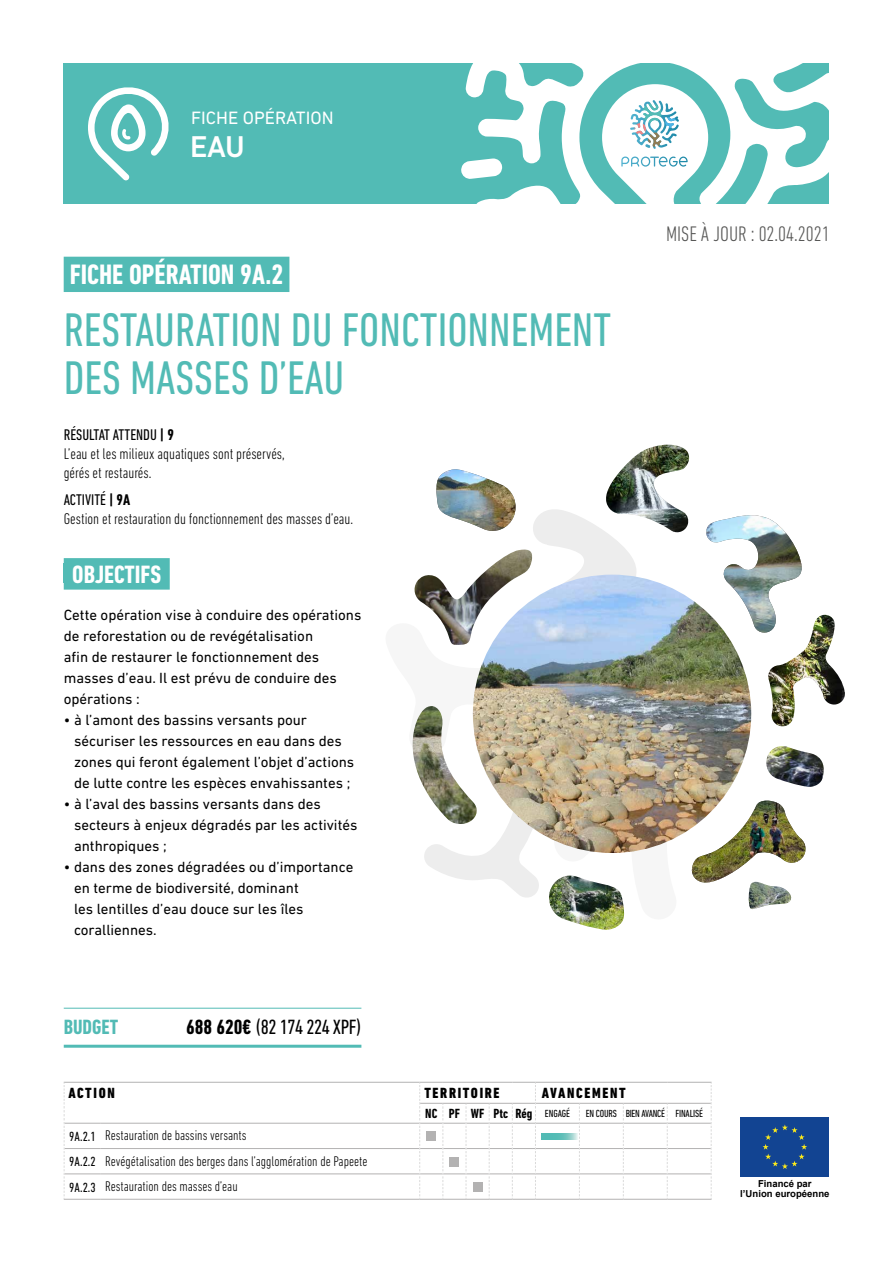
<style>
.page{position:relative;width:893px;height:1263px;background:#fff}
.page>*{position:absolute;margin:0;border:0;box-sizing:border-box;transform-origin:0 0}
.t1{font:condensed 48px/48px "DIN Next LT Pro";color:#52bbb5}
.t2{font:500 30.6px "DIN Next LT Pro";color:#fff}
.t3{font:700 condensed 28.65px "DIN Next LT Pro";color:#fff}
.t4{font:700 condensed 25.5px "DIN Next LT Pro";color:#fff}
.t5{font:300 condensed 21.45px "DIN Next LT Pro";color:#575756}
.t6{font:condensed 21px "DIN Next LT Pro";letter-spacing:-.02em;color:#000}
.t7{font:700 condensed 21px "DIN Next LT Pro";color:#52bbb5}
.t8{font:18.15px "DIN Next LT Pro";color:#fff}
.t9{font:300 condensed 15.75px/18.9px "DIN Next LT Pro";color:#000}
.t10{font:15px/21px "DIN Next LT Pro";color:#000}
.t11{font:800 condensed 15px "DIN Next LT Pro";letter-spacing:.11em;color:#000}
.t12{font:300 condensed 14.25px/25.3px "DIN Next LT Pro";color:#000}
.t13{font:700 condensed 13.5px "DIN Next LT Pro";color:#000}
.t14{font:condensed 10.5px "DIN Next LT Pro";letter-spacing:-.02em;color:#000}
.t15{font:700 9.6px/9.6px "Arial";color:#000;text-align:center}
.s1{font-weight:400}
.s2{font-weight:700}
.s3{font-weight:400;font-size:10.5px}
.s4{font-weight:400;font-size:13.5px}
</style>
<div class="page">
<div style="left:64px;top:64px;width:765px;height:140px;background:#52bbb5"></div>
<svg style="left:461px;top:64px;width:368px;height:140px"></svg>
<svg style="left:631px;top:100px;width:25px;height:34px"></svg>
<svg style="left:621px;top:157px;width:67px;height:10px"></svg>
<svg style="left:88px;top:87px;width:81px;height:93px"></svg>
<div style="left:741px;top:1117px;width:88px;height:59px;background:#124492"></div>
<svg style="left:763px;top:1124px;width:44px;height:45px"></svg>
<hr style="left:64px;top:1008px;width:297px;height:1px;background:#52bbb5">
<hr style="left:64px;top:1045px;width:297px;height:3px;background:#52bbb5">
<hr style="left:64px;top:1082px;width:37px;height:1px;background:#b3b2b2">
<hr style="left:101px;top:1082px;width:319px;height:1px;background:#b3b2b2">
<hr style="left:535px;top:1082px;width:44px;height:1px;background:#b3b2b2">
<hr style="left:579px;top:1082px;width:44px;height:1px;background:#b3b2b2">
<hr style="left:623px;top:1082px;width:44px;height:1px;background:#b3b2b2">
<hr style="left:667px;top:1082px;width:45px;height:1px;background:#b3b2b2">
<hr style="left:536px;top:1103px;width:43px;height:1px;background:#b3b2b2">
<hr style="left:579px;top:1103px;width:44px;height:1px;background:#b3b2b2">
<hr style="left:623px;top:1103px;width:44px;height:1px;background:#b3b2b2">
<hr style="left:667px;top:1103px;width:44px;height:1px;background:#b3b2b2">
<hr style="left:65px;top:1123px;width:36px;height:1px;background:#b3b2b2">
<hr style="left:101px;top:1123px;width:318px;height:1px;background:#b3b2b2">
<hr style="left:536px;top:1123px;width:43px;height:1px;background:#b3b2b2">
<hr style="left:580px;top:1123px;width:43px;height:1px;background:#b3b2b2">
<hr style="left:624px;top:1123px;width:43px;height:1px;background:#b3b2b2">
<hr style="left:668px;top:1123px;width:43px;height:1px;background:#b3b2b2">
<hr style="left:65px;top:1148px;width:36px;height:1px;background:#b3b2b2">
<hr style="left:101px;top:1148px;width:318px;height:1px;background:#b3b2b2">
<hr style="left:536px;top:1148px;width:43px;height:1px;background:#b3b2b2">
<hr style="left:580px;top:1148px;width:43px;height:1px;background:#b3b2b2">
<hr style="left:624px;top:1148px;width:43px;height:1px;background:#b3b2b2">
<hr style="left:668px;top:1148px;width:43px;height:1px;background:#b3b2b2">
<hr style="left:65px;top:1173px;width:36px;height:1px;background:#b3b2b2">
<hr style="left:101px;top:1173px;width:318px;height:1px;background:#b3b2b2">
<hr style="left:536px;top:1173px;width:43px;height:1px;background:#b3b2b2">
<hr style="left:580px;top:1173px;width:43px;height:1px;background:#b3b2b2">
<hr style="left:624px;top:1173px;width:43px;height:1px;background:#b3b2b2">
<hr style="left:668px;top:1173px;width:43px;height:1px;background:#b3b2b2">
<hr style="left:64px;top:1199px;width:37px;height:1px;background:#b3b2b2">
<hr style="left:101px;top:1199px;width:319px;height:1px;background:#b3b2b2">
<hr style="left:535px;top:1199px;width:44px;height:1px;background:#b3b2b2">
<hr style="left:579px;top:1199px;width:44px;height:1px;background:#b3b2b2">
<hr style="left:623px;top:1199px;width:44px;height:1px;background:#b3b2b2">
<hr style="left:667px;top:1199px;width:45px;height:1px;background:#b3b2b2">
<svg style="left:419px;top:1082px;width:117px;height:118px"></svg>
<svg style="left:623px;top:1104px;width:1px;height:95px"></svg>
<svg style="left:667px;top:1104px;width:1px;height:95px"></svg>
<svg style="left:711px;top:1082px;width:1px;height:117px"></svg>
<svg style="left:579px;top:1104px;width:1px;height:95px"></svg>
<svg style="left:64px;top:1082px;width:1px;height:117px"></svg>
<div style="left:427px;top:1132px;width:9px;height:9px;background:#b3b2b2"></div>
<div style="left:450px;top:1157px;width:9px;height:9px;background:#b3b2b2"></div>
<div style="left:473px;top:1182px;width:9px;height:10px;background:#b3b2b2"></div>
<div style="left:64px;top:558px;width:106px;height:32px;background:#52bbb5"></div>
<svg style="left:542px;top:1133px;width:36px;height:6px"></svg>
<svg style="left:424px;top:783px;width:253px;height:114px"></svg>
<img style="left:413px;top:756px;width:64px;height:70px">
<svg style="left:722px;top:798px;width:70px;height:112px"></svg>
<img style="left:691px;top:801px;width:115px;height:82px">
<img style="left:473px;top:575px;width:278px;height:278px;border-radius:139px">
<img style="left:705px;top:614px;width:140px;height:113px">
<img style="left:705px;top:515px;width:97px;height:124px">
<img style="left:412px;top:444px;width:278px;height:312px">
<img style="left:435px;top:469px;width:81px;height:65px">
<img style="left:548px;top:875px;width:77px;height:55px">
<img style="left:766px;top:746px;width:58px;height:41px">
<div style="left:64px;top:257px;width:225px;height:35px;background:#52bbb5"></div>
<p class="t8" style="left:191px;top:107px;width:144px">FICHE OPÉRATION</p>
<h2 class="t2" style="left:190px;top:129px;width:56px">EAU</h2>
<h3 class="t3" style="left:70px;top:258px;width:215px">FICHE OPÉRATION 9A.2</h3>
<h1 class="t1" style="left:64px;top:305px;width:549px">RESTAURATION DU FONCTIONNEMENT<br>DES MASSES D’EAU</h1>
<p class="t9" style="left:64px;top:425px;width:223px"><span class="s1">RÉSULTAT ATTENDU</span> <span class="s2">| 9<br></span>L’eau et les milieux aquatiques sont préservés, gérés et restaurés.</p>
<p class="t9" style="left:64px;top:490px;width:291px"><span class="s1">ACTIVITÉ</span> <span class="s2">| 9A<br></span>Gestion et restauration du fonctionnement des masses d’eau.</p>
<h3 class="t4" style="left:72px;top:560px;width:90px">OBJECTIFS</h3>
<p class="t10" style="left:64px;top:604px;width:299px">Cette opération vise à conduire des opérations de reforestation ou de revégétalisation<br>afin de restaurer le fonctionnement des masses d’eau. Il est prévu de conduire des opérations :</p>
<p class="t10" style="left:74px;top:709px;width:282px;text-indent:-10px">• à l’amont des bassins versants pour sécuriser les ressources en eau dans des zones qui feront également l’objet d’actions de lutte contre les espèces envahissantes ;</p>
<p class="t10" style="left:74px;top:793px;width:285px;text-indent:-10px">• à l’aval des bassins versants dans des secteurs à enjeux dégradés par les activités anthropiques ;</p>
<p class="t10" style="left:74px;top:856px;width:281px;text-indent:-10px">• dans des zones dégradées ou d’importance en terme de biodiversité, dominant<br>les lentilles d’eau douce sur les îles coralliennes.</p>
<h3 class="t7" style="left:64px;top:1015px;width:56px">BUDGET</h3>
<h3 class="t6" style="left:186px;top:1015px;width:177px"><span class="s2">688 620€</span> (82 174 224 XPF)</h3>
<h3 class="t5" style="left:666px;top:222px;width:165px">MISE À JOUR : 02.04.2021</h3>
<p class="t11" style="left:68px;top:1084px;width:48px">ACTION</p>
<p class="t11" style="left:424px;top:1084px;width:77px">TERRITOIRE</p>
<p class="t11" style="left:542px;top:1084px;width:85px">AVANCEMENT</p>
<p class="t13" style="left:425px;top:1105px;width:146px">NC PF WF Ptc Rég <span class="s3">ENGAGÉ</span></p>
<p class="t14" style="left:586px;top:1107px;width:119px">EN COURS BIEN AVANCÉ FINALISÉ</p>
<p class="t12" style="left:69px;top:1123px;width:300px"><span class="s4">9A.2.1</span> Restauration de bassins versants<br><span class="s4">9A.2.2</span> Revégétalisation des berges dans l’agglomération de Papeete<br><span class="s4">9A.2.3</span> Restauration des masses d’eau</p>
<p class="t15" style="left:740px;top:1179px;width:91px">Financé par<br>l’Union européenne</p>
</div>
